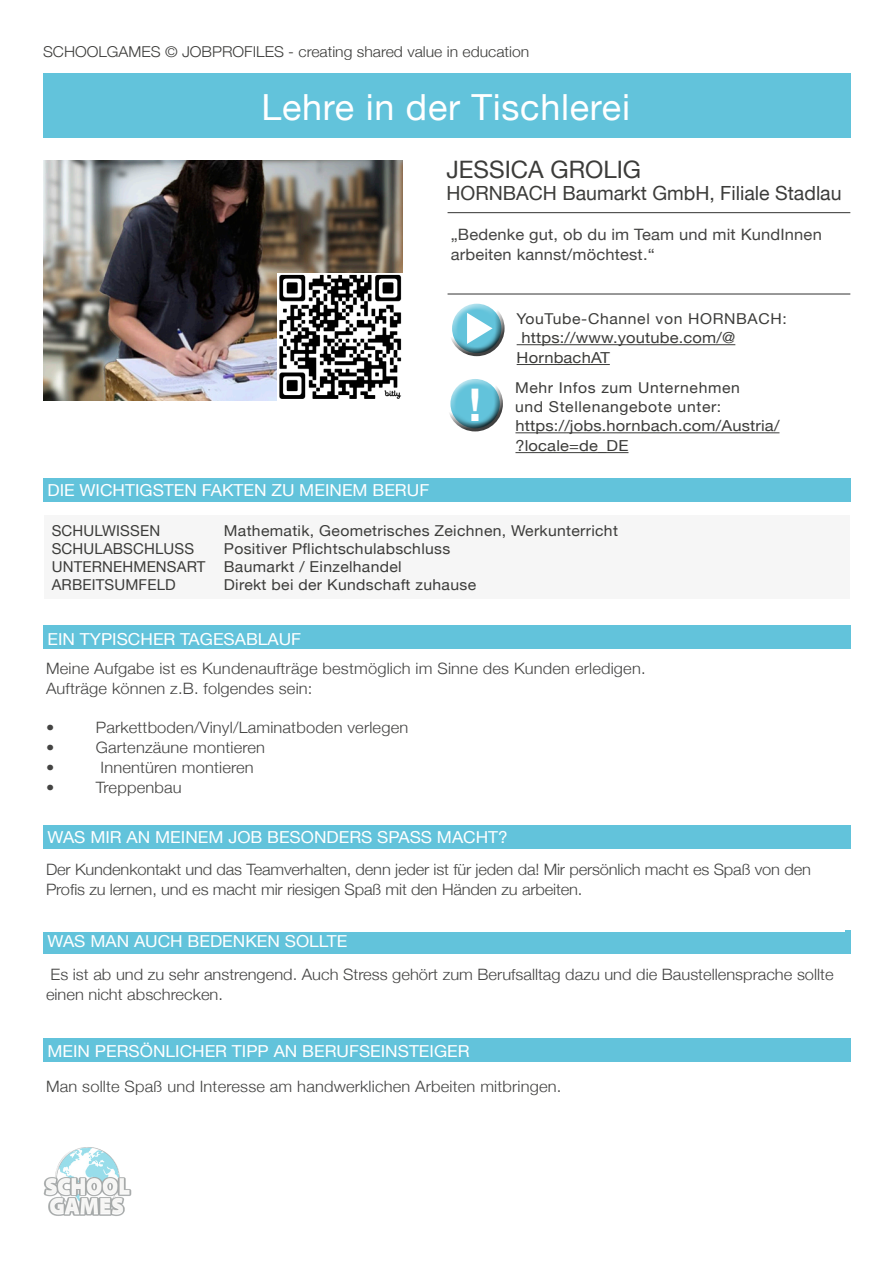
<style>
.page{position:relative;width:893px;height:1263px;background:#fff}
.page>*{position:absolute;margin:0;border:0;box-sizing:border-box;transform-origin:0 0}
.t1{font:700 45px "Helvetica Neue";color:#fff}
.t2{font:36px "Helvetica Neue";letter-spacing:.02em;color:#fff}
.t3{font:24px "Helvetica Neue";color:#3c3c3a}
.t4{font:19.5px "Helvetica Neue";color:#3c3c3a}
.t5{font:16.5px "Helvetica Neue";color:#fff;scale:1.05 1}
.t6{font:300 15.6px/19.8px "Helvetica Neue";color:#444443;scale:1.05 1}
.t7{font:15.6px/19.8px "Helvetica Neue";letter-spacing:.01em;color:#444443;scale:1.05 1}
.t8{font:15.15px/19.8px "Helvetica Neue";letter-spacing:.01em;color:#3c3c3a;scale:1.09 1}
.t9{font:15px "Helvetica Neue";letter-spacing:.02em;color:#3c3c3a;scale:1.05 1}
.t10{font:15px "Helvetica Neue";letter-spacing:.04em;color:#3c3c3a;scale:1.05 1}
.t11{font:300 15px "Helvetica Neue";color:#3c3c3a;scale:1.05 1}
.t12{font:15px "Helvetica Neue";letter-spacing:.02em;color:#3c3c3a}
</style>
<div class="page">
<div style="left:44px;top:515px;width:806px;height:83px;background:#f6f6f6"></div>
<div style="left:43px;top:73px;width:807px;height:64px;background:#62c3db"></div>
<div style="left:43px;top:478px;width:807px;height:24px;background:#62c3db"></div>
<div style="left:43px;top:626px;width:807px;height:23px;background:#62c3db"></div>
<div style="left:43px;top:825px;width:807px;height:24px;background:#62c3db"></div>
<div style="left:43px;top:930px;width:807px;height:24px;background:#62c3db"></div>
<div style="left:43px;top:1039px;width:807px;height:23px;background:#62c3db"></div>
<img style="left:43px;top:160px;width:359px;height:241px">
<hr style="left:448px;top:212px;width:402px;height:1px;background:#4a4a49">
<hr style="left:448px;top:293px;width:402px;height:2px;background:#4a4a49">
<div style="left:42px;top:859px;width:803px;height:72px;background:#fff"></div>
<div style="left:446px;top:375px;width:57px;height:41px;background:#fff;opacity:.75"></div>
<div style="left:446px;top:384px;width:57px;height:49px;background:#000;opacity:.75"></div>
<img style="left:44px;top:1147px;width:88px;height:69px">
<hr style="left:515px;top:432px;width:264px;height:1px;background:#3c3c3a">
<hr style="left:515px;top:452px;width:113px;height:1px;background:#3c3c3a">
<img style="left:277px;top:273px;width:125px;height:128px">
<div style="left:447px;top:300px;width:58px;height:41px;background:#fff;opacity:.75"></div>
<div style="left:447px;top:308px;width:58px;height:50px;background:#000;opacity:.75"></div>
<svg style="left:467px;top:313px;width:26px;height:31px"></svg>
<hr style="left:517px;top:344px;width:218px;height:1px;background:#3c3c3a">
<hr style="left:517px;top:364px;width:93px;height:1px;background:#3c3c3a">
<p class="t11" style="left:43px;top:39px;width:465px">SCHOOLGAMES © JOBPROFILES - creating shared value in education</p>
<p class="t2" style="left:261px;top:81px;width:370px">Lehre in der Tischlerei</p>
<p class="t3" style="left:446px;top:152px;width:196px">JESSICA GROLIG</p>
<p class="t4" style="left:446px;top:179px;width:397px">HORNBACH Baumarkt GmbH, Filiale Stadlau</p>
<p class="t7" style="left:451px;top:225px;width:355px">„Bedenke gut, ob du im Team und mit KundInnen arbeiten kannst/möchtest.“</p>
<p class="t10" style="left:516px;top:307px;width:259px">YouTube-Channel von HORNBACH:</p>
<p class="t5" style="left:47px;top:479px;width:365px">DIE WICHTIGSTEN FAKTEN ZU MEINEM BERUF</p>
<p class="t1" style="left:469px;top:369px;width:14px">!</p>
<p class="t8" style="left:517px;top:329px;width:202px;text-indent:5px">https://www.youtube.com/@<br>HornbachAT</p>
<p class="t10" style="left:515px;top:377px;width:216px">Mehr Infos zum Unternehmen</p>
<p class="t10" style="left:515px;top:396px;width:198px">und Stellenangebote unter:</p>
<p class="t8" style="left:515px;top:417px;width:244px">https://jobs.hornbach.com/Austria/ ?locale=de_DE</p>
<p class="t12" style="left:52px;top:520px;width:110px">SCHULWISSEN</p>
<p class="t12" style="left:52px;top:538px;width:144px">SCHULABSCHLUSS</p>
<p class="t12" style="left:52px;top:556px;width:155px">UNTERNEHMENSART</p>
<p class="t12" style="left:52px;top:574px;width:126px">ARBEITSUMFELD</p>
<p class="t9" style="left:224px;top:520px;width:377px">Mathematik, Geometrisches Zeichnen, Werkunterricht</p>
<p class="t9" style="left:224px;top:538px;width:217px">Positiver Pflichtschulabschluss</p>
<p class="t9" style="left:224px;top:556px;width:171px">Baumarkt / Einzelhandel</p>
<p class="t9" style="left:224px;top:574px;width:242px">Direkt bei der Kundschaft zuhause</p>
<p class="t5" style="left:47px;top:627px;width:243px">EIN TYPISCHER TAGESABLAUF</p>
<p class="t6" style="left:46px;top:657px;width:573px">Meine Aufgabe ist es Kundenaufträge bestmöglich im Sinne des Kunden erledigen.</p>
<p class="t6" style="left:46px;top:677px;width:255px">Aufträge können z.B. folgendes sein:</p>
<p class="t6" style="left:46px;top:716px;width:9px">•</p>
<p class="t6" style="left:96px;top:716px;width:299px">Parkettboden/Vinyl/Laminatboden verlegen</p>
<p class="t6" style="left:46px;top:736px;width:9px">•</p>
<p class="t6" style="left:96px;top:736px;width:163px">Gartenzäune montieren</p>
<p class="t6" style="left:46px;top:756px;width:9px">•</p>
<p class="t6" style="left:101px;top:756px;width:147px">Innentüren montieren</p>
<p class="t6" style="left:46px;top:776px;width:9px">•</p>
<p class="t6" style="left:96px;top:776px;width:83px">Treppenbau</p>
<p class="t5" style="left:47px;top:825px;width:440px">WAS MIR AN MEINEM JOB BESONDERS SPASS MACHT?</p>
<p class="t6" style="left:46px;top:858px;width:730px">Der Kundenkontakt und das Teamverhalten, denn jeder ist für jeden da! Mir persönlich macht es Spaß von den<br>Profis zu lernen, und es macht mir riesigen Spaß mit den Händen zu arbeiten.</p>
<p class="t5" style="left:47px;top:929px;width:287px">WAS MAN AUCH BEDENKEN SOLLTE</p>
<p class="t6" style="left:46px;top:964px;width:752px">Es ist ab und zu sehr anstrengend. Auch Stress gehört zum Berufsalltag dazu und die Baustellensprache sollte einen nicht abschrecken.</p>
<p class="t5" style="left:47px;top:1039px;width:404px">MEIN PERSÖNLICHER TIPP AN BERUFSEINSTEIGER</p>
<p class="t6" style="left:46px;top:1075px;width:492px">Man sollte Spaß und Interesse am handwerklichen Arbeiten mitbringen.</p>
</div>
